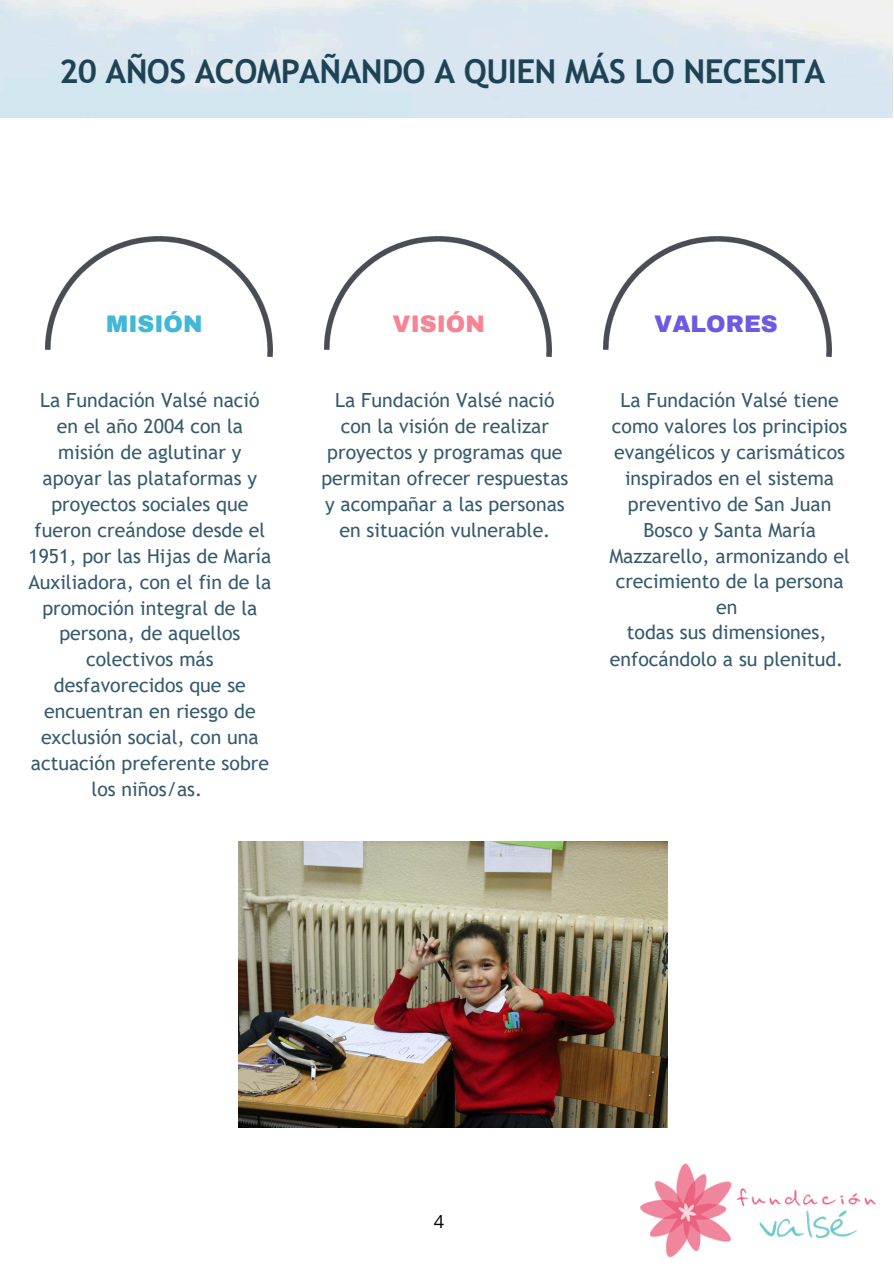
<style>
.page{position:relative;width:894px;height:1264px;background:#fff}
.page>*{position:absolute;margin:0;border:0;box-sizing:border-box;transform-origin:0 0}
.t1{font:700 32.85px "Trebuchet MS";letter-spacing:-.02em;color:#1d4355}
.t2{font:900 23.4px "Archivo";color:#6e5ae2}
.t3{font:900 23.4px "Archivo";color:#41b8d5}
.t4{font:900 23.4px "Archivo";color:#f58595}
.t5{font:19.5px/25.8px "Trebuchet MS";color:#365b6d;text-align:center}
.t6{font:18px "Open Sans";color:#000}
</style>
<div class="page">
<img style="left:640px;top:1163px;width:236px;height:95px">
<img style="left:239px;top:841px;width:428px;height:286px">
<img style="left:324px;top:236px;width:227px;height:121px">
<img style="left:603px;top:236px;width:227px;height:121px">
<img style="left:45px;top:236px;width:227px;height:121px">
<p class="t1" style="left:59px;top:52px;width:767px">20 AÑOS ACOMPAÑANDO A QUIEN MÁS LO NECESITA</p>
<p class="t3" style="left:106px;top:311px;width:98px">MISIÓN</p>
<p class="t4" style="left:392px;top:311px;width:94px">VISIÓN</p>
<p class="t2" style="left:654px;top:311px;width:125px">VALORES</p>
<p class="t5" style="left:28px;top:387px;width:244px">La Fundación Valsé nació en el año 2004 con la misión de aglutinar y apoyar las plataformas y proyectos sociales que fueron creándose desde el<br>1951, por las Hijas de María<br>Auxiliadora, con el fin de la promoción integral de la persona, de aquellos colectivos más desfavorecidos que se encuentran en riesgo de exclusión social, con una actuación preferente sobre los niños/as.</p>
<p class="t5" style="left:321px;top:387px;width:248px">La Fundación Valsé nació con la visión de realizar proyectos y programas que permitan ofrecer respuestas y acompañar a las personas en situación vulnerable.</p>
<h2 class="t5" style="left:609px;top:387px;width:242px">La Fundación Valsé tiene como valores los principios evangélicos y carismáticos inspirados en el sistema preventivo de San Juan<br>Bosco y Santa María<br>Mazzarello, armonizando el crecimiento de la persona en</h2>
<p class="t5" style="left:626px;top:619px;width:201px">todas sus dimensiones,</p>
<h2 class="t5" style="left:609px;top:646px;width:235px">enfocándolo a su plenitud.</h2>
<p class="t6" style="left:434px;top:1208px;width:12px">4</p>
</div>
